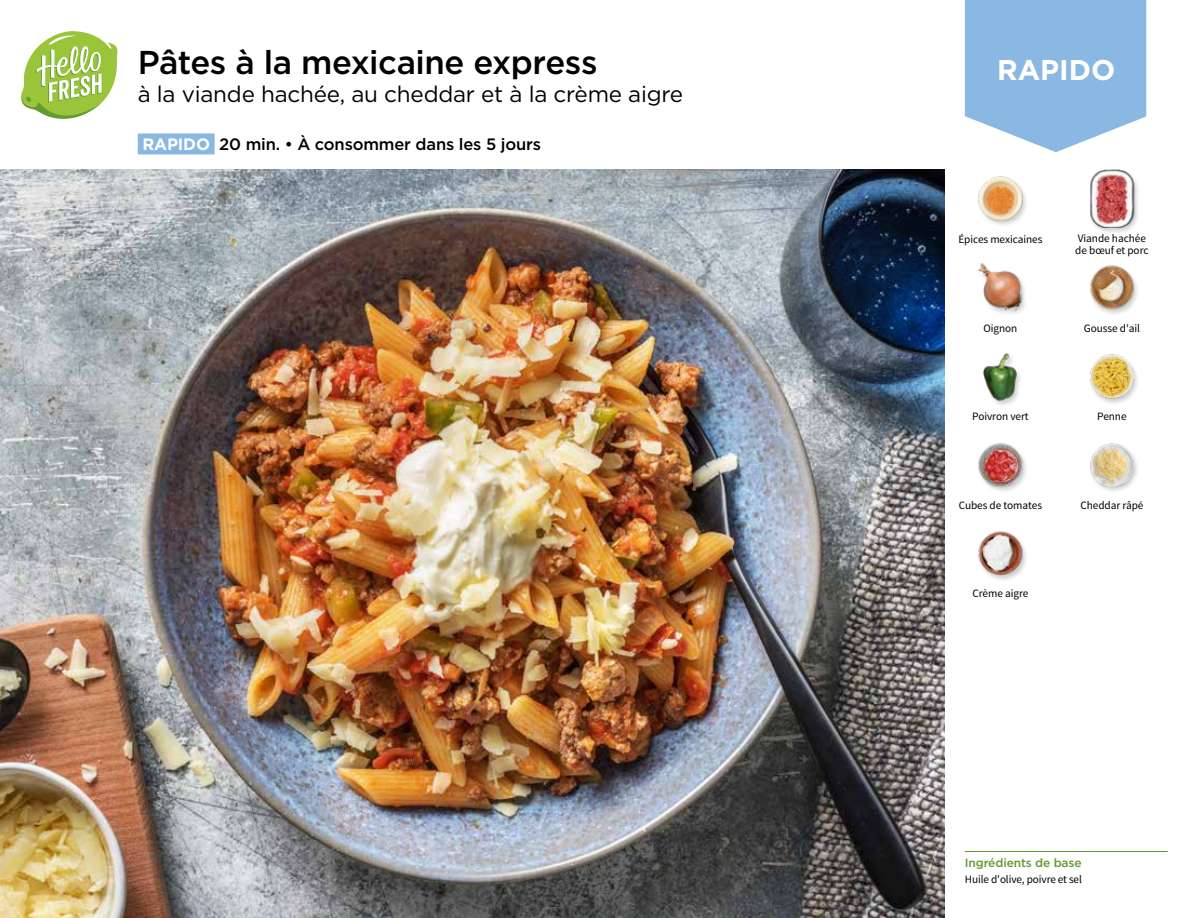
<style>
.page{position:relative;width:1188px;height:918px;background:#fff}
.page>*{position:absolute;margin:0;border:0;box-sizing:border-box;transform-origin:0 0}
.t1{font:500 33px "Gotham";letter-spacing:-.015em;color:#000}
.t2{font:700 28.5px "Gotham";color:#fff}
.t3{font:22.5px "Gotham";letter-spacing:-.01em;color:#000}
.t4{font:500 16.5px "Gotham";letter-spacing:-.01em;color:#000}
.t5{font:500 12px "Gotham";letter-spacing:-.01em;color:#619b31}
.t6{font:11.25px/12px "Source Sans Pro";letter-spacing:-.005em;color:#000}
.s1{font-weight:700;color:#fff}
</style>
<div class="page">
<hr style="left:965px;top:851px;width:203px;height:1px;background:#619b31">
<div style="left:138px;top:133px;width:77px;height:21px;background:#89b8e3"></div>
<svg style="left:21px;top:31px;width:97px;height:88px"></svg>
<img style="left:0;top:170px;width:945px;height:748px">
<svg style="left:913px;top:0;width:234px;height:216px"></svg>
<div style="left:1089px;top:169px;width:51px;height:66px;background:#000;opacity:.2"></div>
<img style="left:1083px;top:170px;width:58px;height:57px">
<img style="left:972px;top:170px;width:57px;height:55px">
<img style="left:1090px;top:265px;width:47px;height:49px">
<img style="left:977px;top:263px;width:48px;height:51px">
<img style="left:1090px;top:354px;width:47px;height:50px">
<img style="left:983px;top:353px;width:37px;height:52px">
<img style="left:1090px;top:443px;width:47px;height:48px">
<img style="left:978px;top:443px;width:48px;height:48px">
<img style="left:978px;top:531px;width:48px;height:49px">
<h1 class="t1" style="left:138px;top:41px;width:461px">Pâtes à la mexicaine express</h1>
<h3 class="t3" style="left:138px;top:80px;width:547px">à la viande hachée, au cheddar et à la crème aigre</h3>
<h3 class="t4" style="left:142px;top:133px;width:400px"><span class="s1">RAPIDO</span> 20 min. • À consommer dans les 5 jours</h3>
<h2 class="t2" style="left:997px;top:51px;width:120px">RAPIDO</h2>
<p class="t6" style="left:958px;top:233px;width:86px">Épices mexicaines</p>
<p class="t6" style="left:1075px;top:233px;width:75px">Viande hachée de bœuf et porc</p>
<p class="t6" style="left:983px;top:322px;width:36px">Oignon</p>
<p class="t6" style="left:1084px;top:322px;width:58px">Gousse d'ail</p>
<p class="t6" style="left:972px;top:411px;width:58px">Poivron vert</p>
<p class="t6" style="left:1097px;top:411px;width:31px">Penne</p>
<p class="t6" style="left:959px;top:500px;width:85px">Cubes de tomates</p>
<p class="t6" style="left:1080px;top:500px;width:65px">Cheddar râpé</p>
<p class="t6" style="left:972px;top:588px;width:57px">Crème aigre</p>
<p class="t5" style="left:965px;top:854px;width:118px">Ingrédients de base</p>
<p class="t6" style="left:965px;top:873px;width:119px">Huile d'olive, poivre et sel</p>
</div>
